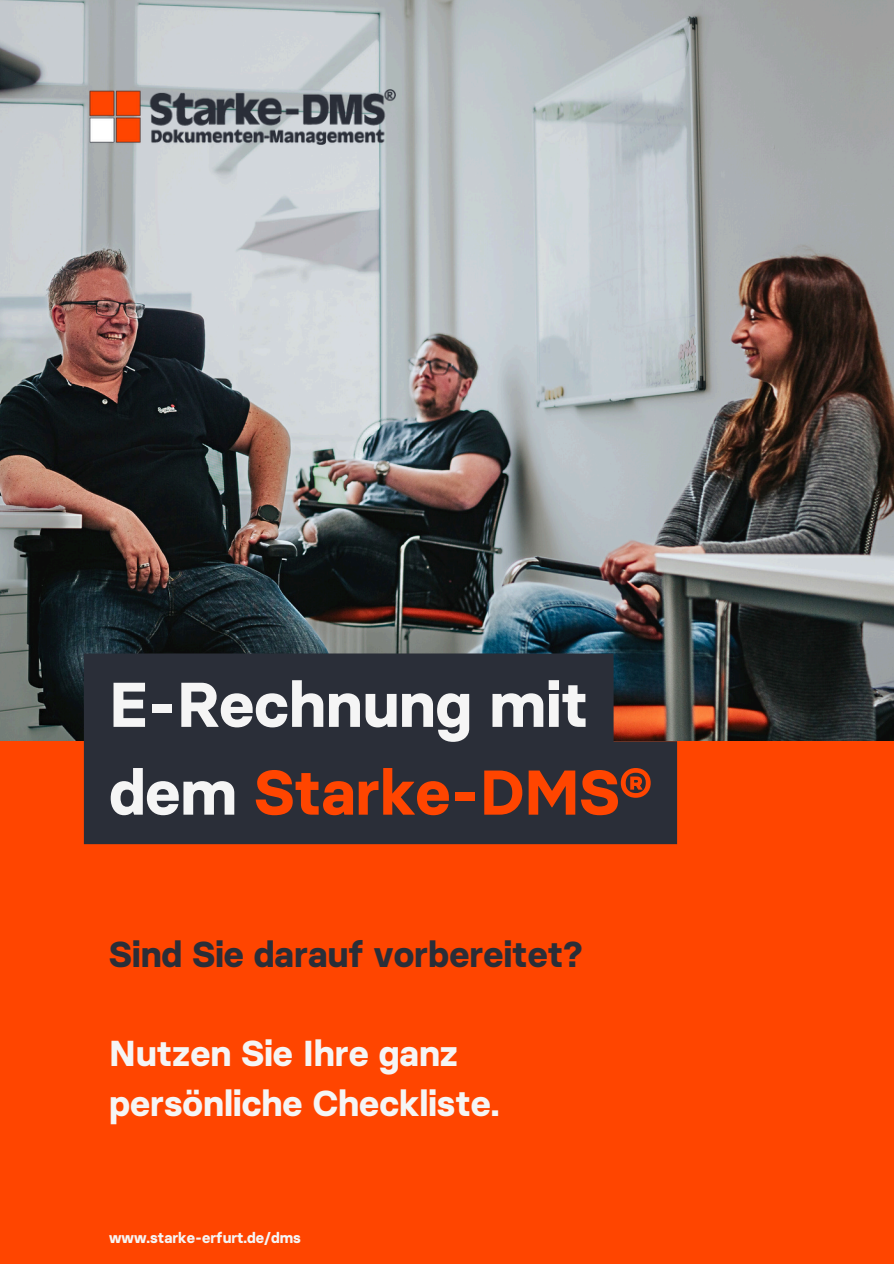
<style>
.page{position:relative;width:894px;height:1264px;background:#fff}
.page>*{position:absolute;margin:0;border:0;box-sizing:border-box;transform-origin:0 0}
.t1{font:700 63px/87.8px "Basier Square";color:#f5f5f5}
.t2{font:700 36px/49.5px "Basier Square";color:#f5f5f5}
.t3{font:700 36px "Basier Square";color:#2a2e38}
.t4{font:700 15px "Basier Square";color:#f5f5f5}
.s1{color:#ff4500}
</style>
<div class="page">
<div style="left:0;top:0;width:893px;height:1263px;background:#ff4500"></div>
<img style="left:0;top:0;width:893px;height:740px">
<div style="left:84px;top:653px;width:593px;height:191px;background:#2a2e38"></div>
<img style="left:89px;top:89px;width:306px;height:55px">
<h1 class="t1" style="left:109px;top:660px;width:544px">E-Rechnung mit dem <span class="s1">Starke-DMS®</span></h1>
<p class="t3" style="left:109px;top:932px;width:475px">Sind Sie darauf vorbereitet?</p>
<p class="t2" style="left:109px;top:1028px;width:392px">Nutzen Sie Ihre ganz persönliche Checkliste.</p>
<p class="t4" style="left:109px;top:1227px;width:193px">www.starke-erfurt.de/dms</p>
</div>
